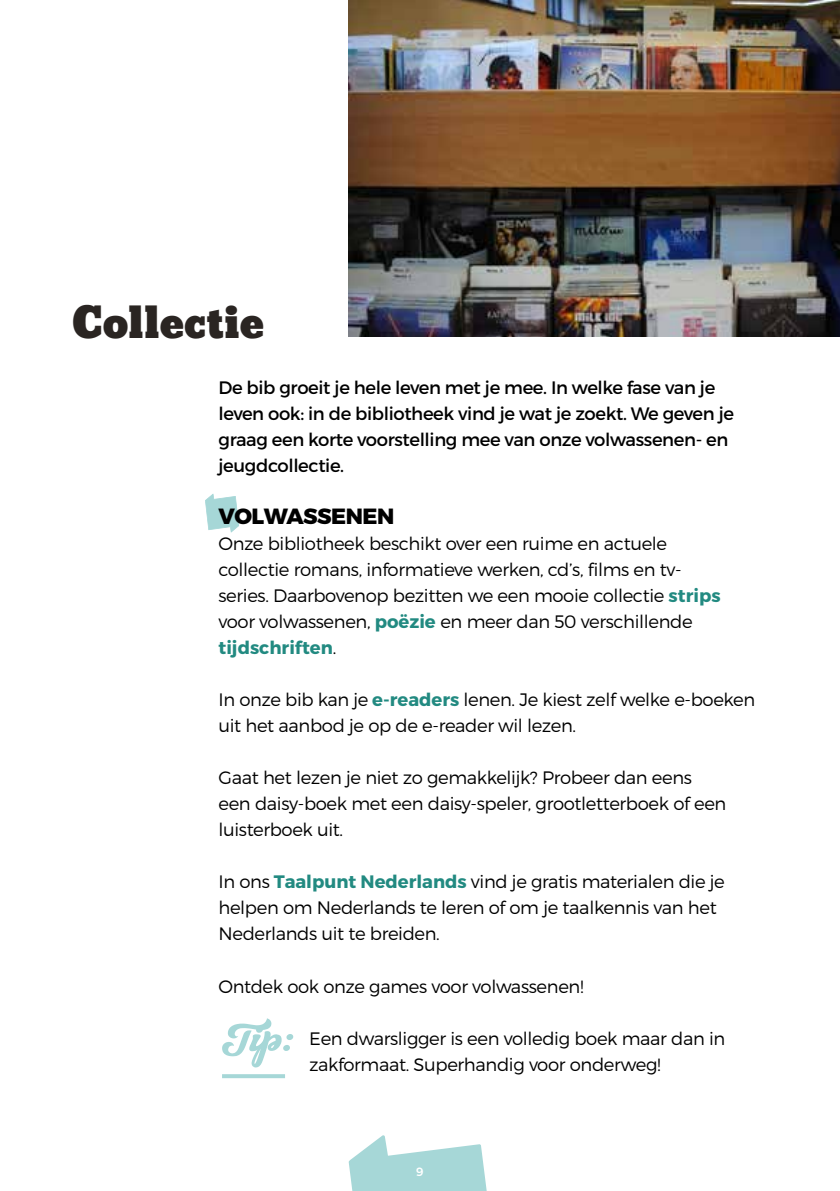
<style>
.page{position:relative;width:840px;height:1191px;background:#fff}
.page>*{position:absolute;margin:0;border:0;box-sizing:border-box;transform-origin:0 0}
.t1{font:60px "Letter Craft Deco";color:#a6d7d7}
.t2{font:40.8px "Bevan";color:#2a2522}
.t3{font:800 22px "Montserrat";letter-spacing:-.02em;color:#000}
.t4{font:300 18px/26px "Montserrat";letter-spacing:-.02em;color:#000}
.t5{font:18px/26px "Montserrat";letter-spacing:-.02em;color:#000}
.t6{font:500 12px "Montserrat Alternates";color:#fff}
.s1{font-weight:700;color:#228a81}
</style>
<div class="page">
<svg style="left:348px;top:1135px;width:139px;height:56px"></svg>
<svg style="left:205px;top:494px;width:34px;height:38px"></svg>
<img style="left:348px;top:0;width:491px;height:336px">
<svg style="left:222px;top:1074px;width:63px;height:4px"></svg>
<h2 class="t2" style="left:72px;top:290px;width:193px">Collectie</h2>
<p class="t5" style="left:218px;top:375px;width:517px">De bib groeit je hele leven met je mee. In welke fase van je leven ook: in de bibliotheek vind je wat je zoekt. We geven je graag een korte voorstelling mee van onze volwassenen- en jeugdcollectie.</p>
<p class="t3" style="left:218px;top:498px;width:177px">VOLWASSENEN</p>
<p class="t4" style="left:218px;top:531px;width:503px">Onze bibliotheek beschikt over een ruime en actuele collectie romans, informatieve werken, cd’s, films en tv&shy;series. Daarbovenop bezitten we een mooie collectie <span class="s1">strips </span>voor volwassenen, <span class="s1">poëzie</span> en meer dan 50 verschillende <span class="s1">tijdschriften</span>.</p>
<p class="t4" style="left:218px;top:686px;width:538px">In onze bib kan je <span class="s1">e-readers</span> lenen. Je kiest zelf welke e-boeken uit het aanbod je op de e-reader wil lezen.</p>
<p class="t4" style="left:218px;top:764px;width:509px">Gaat het lezen je niet zo gemakkelijk? Probeer dan eens een daisy-boek met een daisy-speler, grootletterboek of een luisterboek uit.</p>
<p class="t4" style="left:218px;top:868px;width:507px">In ons <span class="s1">Taalpunt Nederlands</span> vind je gratis materialen die je helpen om Nederlands te leren of om je taalkennis van het<br>Nederlands uit te breiden.</p>
<p class="t4" style="left:218px;top:972px;width:366px">Ontdek ook onze games voor volwassenen!</p>
<p class="t4" style="left:309px;top:1024px;width:417px">Een dwarsligger is een volledig boek maar dan in zakformaat. Superhandig voor onderweg!</p>
<h1 class="t1" style="left:222px;top:1013px;width:81px">Tip :</h1>
<p class="t6" style="left:416px;top:1161px;width:9px">9</p>
</div>
